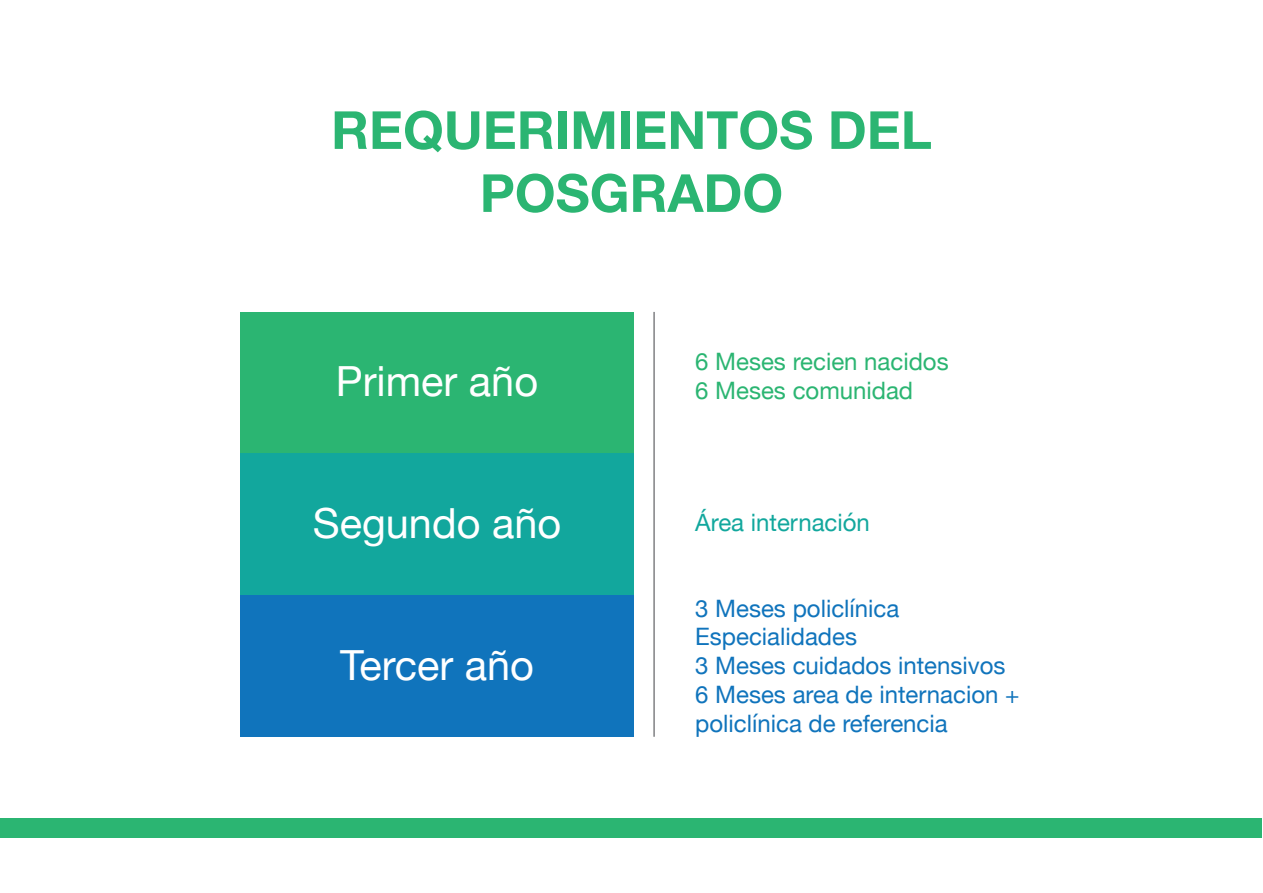
<style>
.page{position:relative;width:1263px;height:893px;background:#fff}
.page>*{position:absolute;margin:0;border:0;box-sizing:border-box;transform-origin:0 0}
.t1{font:700 52.5px/63px "Helvetica Neue";color:#2bb572;text-align:center}
.t2{font:41.55px "Helvetica Neue";color:#fff}
.t3{font:24px/28.8px "Helvetica Neue";color:#1074bc}
.t4{font:24px/28.8px "Helvetica Neue";color:#2bb572}
.t5{font:24px "Helvetica Neue";color:#12a79d}
</style>
<div class="page">
<div style="left:1px;top:819px;width:1261px;height:19px;background:#2bb572"></div>
<div style="left:240px;top:312px;width:394px;height:141px;background:#2bb572"></div>
<div style="left:240px;top:453px;width:394px;height:142px;background:#12a79d"></div>
<div style="left:240px;top:595px;width:394px;height:142px;background:#1074bc"></div>
<hr style="left:653px;top:312px;width:2px;height:425px;background:#6c6d70">
<h1 class="t1" style="left:331px;top:100px;width:602px">REQUERIMIENTOS DEL<br>POSGRADO</h1>
<h2 class="t2" style="left:336px;top:352px;width:204px">Primer año</h2>
<h2 class="t2" style="left:313px;top:493px;width:250px">Segundo año</h2>
<h2 class="t2" style="left:340px;top:635px;width:195px">Tercer año</h2>
<p class="t4" style="left:695px;top:348px;width:255px">6 Meses recien nacidos<br>6 Meses comunidad</p>
<p class="t5" style="left:695px;top:505px;width:176px">Área internación</p>
<p class="t3" style="left:695px;top:595px;width:326px">3 Meses policlínica<br>Especialidades<br>3 Meses cuidados intensivos<br>6 Meses area de internacion + policlínica de referencia</p>
</div>
